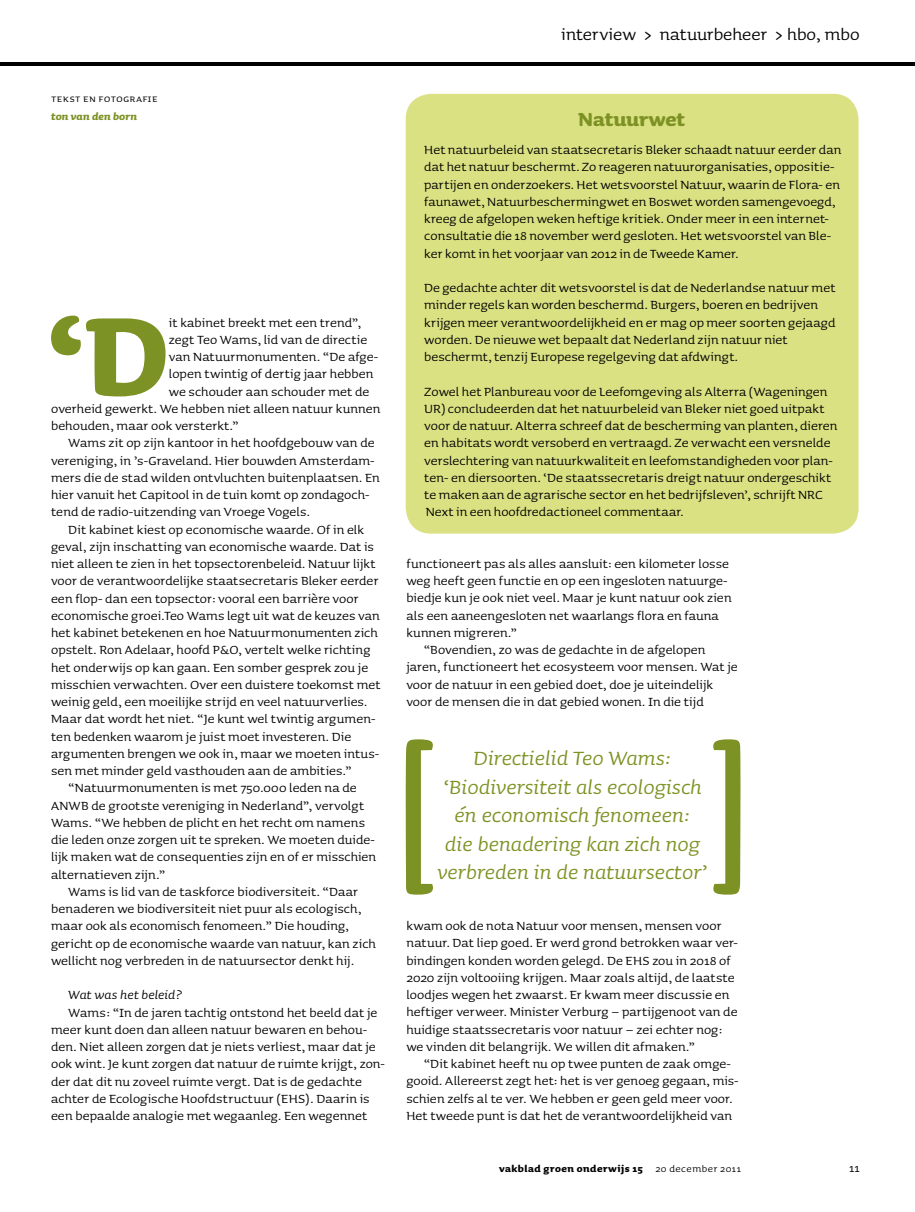
<style>
.page{position:relative;width:915px;height:1212px;background:#fff}
.page>*{position:absolute;margin:0;border:0;box-sizing:border-box;transform-origin:0 0}
.t1{font:700 142.8px "Sauna";color:#7d9224}
.t2{font:italic 25.5px/28.5px "Sauna";color:#7d9224;text-align:center}
.t3{font:700 24px "Sauna";letter-spacing:-.005em;color:#7d9224}
.t4{font:21px "Sauna";color:#000}
.t5{font:15.75px/17.2px "Sauna";letter-spacing:.005em;color:#000}
.t6{font:italic 15.75px "Sauna";letter-spacing:.005em;color:#000}
.t7{font:15px "Sauna";color:#000}
.t8{font:12.75px "Sauna Small Caps";letter-spacing:.02em;color:#000}
.t9{font:italic 700 12.75px "Sauna";letter-spacing:.01em;color:#7d9224}
.t10{font:700 12px "Sauna";letter-spacing:.04em;color:#000}
.s1{font-weight:400}
</style>
<div class="page">
<div style="left:405px;top:94px;width:453px;height:440px;background:#dae182;border-radius:26px"></div>
<hr style="left:0;top:62px;width:914px;height:3px;background:#000">
<svg style="left:713px;top:739px;width:27px;height:156px"></svg>
<svg style="left:405px;top:739px;width:28px;height:156px"></svg>
<h3 class="t4" style="left:561px;top:23px;width:300px">interview &gt; natuurbeheer &gt; hbo, mbo</h3>
<p class="t8" style="left:51px;top:92px;width:108px">tekst en fotografie</p>
<p class="t9" style="left:51px;top:109px;width:87px">ton van den born</p>
<h1 class="t1" style="left:45px;top:280px;width:125px">‘D</h1>
<p class="t5" style="left:169px;top:314px;width:194px">it kabinet breekt met een trend”,</p>
<p class="t5" style="left:169px;top:331px;width:200px">zegt Teo Wams, lid van de directie</p>
<p class="t5" style="left:169px;top:348px;width:211px">van Natuurmonumenten. “De afge-</p>
<p class="t5" style="left:169px;top:365px;width:206px">lopen twintig of dertig jaar hebben</p>
<p class="t5" style="left:169px;top:383px;width:202px">we schouder aan schouder met de</p>
<p class="t5" style="left:51px;top:400px;width:331px">overheid gewerkt. We hebben niet alleen natuur kunnen</p>
<p class="t5" style="left:51px;top:417px;width:189px">behouden, maar ook versterkt.”</p>
<p class="t5" style="left:68px;top:434px;width:308px">Wams zit op zijn kantoor in het hoofdgebouw van de</p>
<p class="t5" style="left:51px;top:452px;width:325px">vereniging, in ’s-Graveland. Hier bouwden Amsterdam-</p>
<p class="t5" style="left:51px;top:469px;width:330px">mers die de stad wilden ontvluchten buitenplaatsen. En</p>
<p class="t5" style="left:51px;top:486px;width:320px">hier vanuit het Capitool in de tuin komt op zondagoch-</p>
<p class="t5" style="left:51px;top:503px;width:260px">tend de radio-uitzending van Vroege Vogels.</p>
<p class="t5" style="left:68px;top:521px;width:297px">Dit kabinet kiest op economische waarde. Of in elk</p>
<p class="t5" style="left:51px;top:538px;width:324px">geval, zijn inschatting van economische waarde. Dat is</p>
<p class="t5" style="left:51px;top:555px;width:326px">niet alleen te zien in het topsectorenbeleid. Natuur lijkt</p>
<p class="t5" style="left:51px;top:572px;width:329px">voor de verantwoordelijke staatsecretaris Bleker eerder</p>
<p class="t5" style="left:51px;top:590px;width:309px">een flop- dan een topsector: vooral een barrière voor</p>
<p class="t5" style="left:51px;top:607px;width:330px">economische groei.Teo Wams legt uit wat de keuzes van</p>
<p class="t5" style="left:51px;top:624px;width:328px">het kabinet betekenen en hoe Natuurmonumenten zich</p>
<p class="t5" style="left:51px;top:641px;width:321px">opstelt. Ron Adelaar, hoofd P&amp;O, vertelt welke richting</p>
<p class="t5" style="left:51px;top:659px;width:318px">het onderwijs op kan gaan. Een somber gesprek zou je</p>
<p class="t5" style="left:51px;top:676px;width:331px">misschien verwachten. Over een duistere toekomst met</p>
<p class="t5" style="left:51px;top:693px;width:318px">weinig geld, een moeilijke strijd en veel natuurverlies.</p>
<p class="t5" style="left:51px;top:710px;width:326px">Maar dat wordt het niet. “Je kunt wel twintig argumen-</p>
<p class="t5" style="left:51px;top:728px;width:301px">ten bedenken waarom je juist moet investeren. Die</p>
<p class="t5" style="left:51px;top:745px;width:329px">argumenten brengen we ook in, maar we moeten intus-</p>
<p class="t5" style="left:51px;top:762px;width:302px">sen met minder geld vasthouden aan de ambities.”</p>
<p class="t5" style="left:68px;top:779px;width:290px">“Natuurmonumenten is met 750.000 leden na de</p>
<p class="t5" style="left:51px;top:797px;width:314px">ANWB de grootste vereniging in Nederland”, vervolgt</p>
<p class="t5" style="left:51px;top:814px;width:315px">Wams. “We hebben de plicht en het recht om namens</p>
<p class="t5" style="left:51px;top:831px;width:325px">die leden onze zorgen uit te spreken. We moeten duide-</p>
<p class="t5" style="left:51px;top:848px;width:326px">lijk maken wat de consequenties zijn en of er misschien</p>
<p class="t5" style="left:51px;top:866px;width:116px">alternatieven zijn.”</p>
<p class="t5" style="left:68px;top:883px;width:291px">Wams is lid van de taskforce biodiversiteit. “Daar</p>
<p class="t5" style="left:51px;top:900px;width:312px">benaderen we biodiversiteit niet puur als ecologisch,</p>
<p class="t5" style="left:51px;top:917px;width:299px">maar ook als economisch fenomeen.” Die houding,</p>
<p class="t5" style="left:51px;top:935px;width:326px">gericht op de economische waarde van natuur, kan zich</p>
<p class="t5" style="left:51px;top:952px;width:304px">wellicht nog verbreden in de natuursector denkt hij.</p>
<p class="t6" style="left:68px;top:986px;width:115px">Wat was het beleid?</p>
<p class="t5" style="left:51px;top:1004px;width:335px;text-indent:17px">Wams: “In de jaren tachtig ontstond het beeld dat je meer kunt doen dan alleen natuur bewaren en behou&shy;den. Niet alleen zorgen dat je niets verliest, maar dat je ook wint. Je kunt zorgen dat natuur de ruimte krijgt, zon&shy;der dat dit nu zoveel ruimte vergt. Dat is de gedachte achter de Ecologische Hoofdstructuur (EHS). Daarin is een bepaalde analogie met wegaanleg. Een wegennet</p>
<h3 class="t3" style="left:578px;top:107px;width:108px">Natuurwet</h3>
<p class="t5" style="left:424px;top:141px;width:418px">Het natuurbeleid van staatsecretaris Bleker schaadt natuur eerder dan dat het natuur beschermt. Zo reageren natuurorganisaties, oppositie&shy;partijen en onderzoekers. Het wetsvoorstel Natuur, waarin de Flora- en faunawet, Natuurbeschermingwet en Boswet worden samengevoegd, kreeg de afgelopen weken heftige kritiek. Onder meer in een internet&shy;consultatie die 18 november werd gesloten. Het wetsvoorstel van Ble&shy;ker komt in het voorjaar van 2012 in de Tweede Kamer.</p>
<p class="t5" style="left:424px;top:279px;width:412px">De gedachte achter dit wetsvoorstel is dat de Nederlandse natuur met minder regels kan worden beschermd. Burgers, boeren en bedrijven krijgen meer verantwoordelijkheid en er mag op meer soorten gejaagd worden. De nieuwe wet bepaalt dat Nederland zijn natuur niet beschermt, tenzij Europese regelgeving dat afdwingt.</p>
<p class="t5" style="left:424px;top:383px;width:414px">Zowel het Planbureau voor de Leefomgeving als Alterra (Wageningen UR) concludeerden dat het natuurbeleid van Bleker niet goed uitpakt voor de natuur. Alterra schreef dat de bescherming van planten, dieren en habitats wordt versoberd en vertraagd. Ze verwacht een versnelde verslechtering van natuurkwaliteit en leefomstandigheden voor plan&shy;ten- en diersoorten. ‘De staatssecretaris dreigt natuur ondergeschikt te maken aan de agrarische sector en het bedrijfsleven’, schrijft NRC Next in een hoofdredactioneel commentaar.</p>
<p class="t5" style="left:406px;top:555px;width:324px">functioneert pas als alles aansluit: een kilometer losse</p>
<p class="t5" style="left:406px;top:572px;width:322px">weg heeft geen functie en op een ingesloten natuurge-</p>
<p class="t5" style="left:406px;top:589px;width:326px">biedje kun je ook niet veel. Maar je kunt natuur ook zien</p>
<p class="t5" style="left:406px;top:607px;width:314px">als een aaneengesloten net waarlangs flora en fauna</p>
<p class="t5" style="left:406px;top:624px;width:112px">kunnen migreren.”</p>
<p class="t5" style="left:423px;top:641px;width:283px">“Bovendien, zo was de gedachte in de afgelopen</p>
<p class="t5" style="left:406px;top:658px;width:333px">jaren, functioneert het ecosysteem voor mensen. Wat je</p>
<p class="t5" style="left:406px;top:676px;width:308px">voor de natuur in een gebied doet, doe je uiteindelijk</p>
<p class="t5" style="left:406px;top:693px;width:299px">voor de mensen die in dat gebied wonen. In die tijd</p>
<h2 class="t2" style="left:437px;top:744px;width:271px">Directielid Teo Wams: ‘Biodiversiteit als ecologisch én economisch fenomeen:<br>die benadering kan zich nog verbreden in de natuursector’</h2>
<p class="t5" style="left:406px;top:917px;width:333px">kwam ook de nota Natuur voor mensen, mensen voor natuur. Dat liep goed. Er werd grond betrokken waar ver&shy;bindingen konden worden gelegd. De EHS zou in 2018 of 2020 zijn voltooiing krijgen. Maar zoals altijd, de laatste loodjes wegen het zwaarst. Er kwam meer discussie en heftiger verweer. Minister Verburg – partijgenoot van de huidige staatssecretaris voor natuur – zei echter nog: we vinden dit belangrijk. We willen dit afmaken.”</p>
<p class="t5" style="left:406px;top:1055px;width:334px;text-indent:17px">“Dit kabinet heeft nu op twee punten de zaak omge&shy;gooid. Allereerst zegt het: het is ver genoeg gegaan, mis&shy;schien zelfs al te ver. We hebben er geen geld meer voor.<br>Het tweede punt is dat het de verantwoordelijkheid van</p>
<p class="t10" style="left:499px;top:1162px;width:243px">vakblad groen onderwijs 15 <span class="s1">20 december 2011</span></p>
<p class="t7" style="left:848px;top:1160px;width:12px">11</p>
</div>
